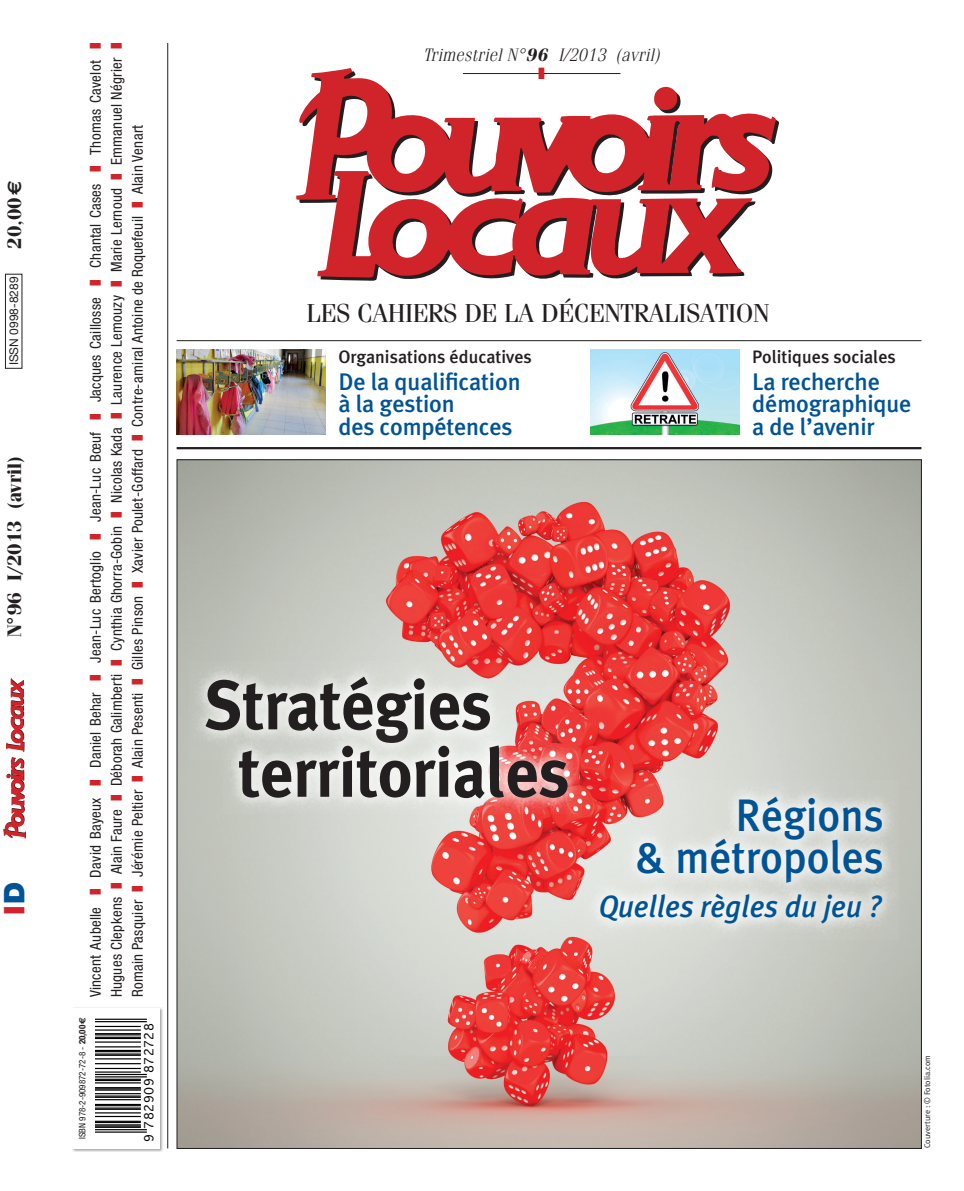
<style>
.page{position:relative;width:964px;height:1191px;background:#fff}
.page>*{position:absolute;margin:0;border:0;box-sizing:border-box;transform-origin:0 0}
.t1{font:700 69.3px/67.3px "Meta Plus";letter-spacing:-.005em;color:#231f20;scale:.95 1}
.t2{font:500 45.45px/42.3px "Meta Plus";color:#005495;text-align:right;scale:.95 1}
.t3{font:italic 500 30.9px "Meta Plus";color:#005495;scale:.95 1}
.t4{font:900 28.5px "Helvetica Neue LT Pro";color:#d1232a}
.t5{font:25.95px "Fenice";letter-spacing:-.02em;color:#231f20}
.t6{font:500 24px/22.5px "Meta Plus";letter-spacing:-.005em;color:#005495}
.t7{font:700 19.5px "Fenice IT Cby BT";color:#231f20}
.t8{font:500 18px "Meta Plus";color:#231f20}
.t9{font:italic 300 18px "Fenice";color:#231f20}
.t10{font:condensed 15px "Helvetica Neue LT Pro";letter-spacing:.02em;color:#231f20}
.t11{font:12px "Helvetica Neue LT Pro";color:#231f20}
.t12{font:12px "Geneva";letter-spacing:.035em;color:#000}
.t13{font:condensed 9px "Helvetica Neue LT Pro";color:#231f20}
.t14{font:8.25px "Meta Plus Normal";color:#231f20}
.s1{font-family:"Euro Sans"}
.s2{color:#005495}
.s3{font-weight:700}
.s4{font-family:"Euro Sans";font-weight:700;font-stretch:normal}
.s5{font-family:"Fenice IT Cby BT";font-weight:700}
</style>
<div class="page">
<svg style="left:320px;top:201px;width:435px;height:80px"></svg>
<svg style="left:296px;top:68px;width:479px;height:132px"></svg>
<svg style="left:317px;top:171px;width:435px;height:107px;fill:#d1232a"></svg>
<svg style="left:653px;top:86px;width:28px;height:28px"></svg>
<hr style="left:176px;top:447px;width:745px;height:2px;background:#231f20">
<hr style="left:176px;top:340px;width:745px;height:1px;background:#231f20">
<hr style="left:167px;top:43px;width:1px;height:1105px;background:#231f20">
<hr style="left:463px;top:73px;width:157px;height:1px;background:#231f20">
<svg style="left:3px;top:678px;width:23px;height:160px"></svg>
<div style="left:5px;top:274px;width:17px;height:95px;border:1px solid #231f20"></div>
<div style="left:72px;top:1007px;width:91px;height:144px;background:#231f20;opacity:.4"></div>
<div style="left:72px;top:1008px;width:87px;height:140px;background:#fff"></div>
<svg style="left:95px;top:1018px;width:52px;height:115px"></svg>
<hr style="left:95px;top:1131px;width:51px;height:1px;background:#000">
<hr style="left:95px;top:1129px;width:51px;height:1px;background:#000">
<hr style="left:95px;top:1126px;width:45px;height:1px;background:#000">
<hr style="left:95px;top:1125px;width:45px;height:1px;background:#000">
<hr style="left:95px;top:1124px;width:45px;height:1px;background:#000">
<hr style="left:95px;top:1121px;width:45px;height:2px;background:#000">
<hr style="left:95px;top:1120px;width:45px;height:1px;background:#000">
<hr style="left:95px;top:1115px;width:45px;height:2px;background:#000">
<hr style="left:95px;top:1112px;width:45px;height:1px;background:#000">
<hr style="left:95px;top:1108px;width:45px;height:1px;background:#000">
<hr style="left:95px;top:1107px;width:45px;height:1px;background:#000">
<hr style="left:95px;top:1105px;width:45px;height:1px;background:#000">
<hr style="left:95px;top:1103px;width:45px;height:2px;background:#000">
<hr style="left:95px;top:1099px;width:45px;height:1px;background:#000">
<hr style="left:95px;top:1096px;width:45px;height:1px;background:#000">
<hr style="left:95px;top:1095px;width:45px;height:1px;background:#000">
<hr style="left:95px;top:1093px;width:45px;height:1px;background:#000">
<hr style="left:95px;top:1089px;width:45px;height:1px;background:#000">
<hr style="left:95px;top:1088px;width:45px;height:1px;background:#000">
<hr style="left:95px;top:1087px;width:45px;height:1px;background:#000">
<hr style="left:95px;top:1082px;width:45px;height:1px;background:#000">
<hr style="left:95px;top:1079px;width:45px;height:2px;background:#000">
<hr style="left:95px;top:1078px;width:45px;height:1px;background:#000">
<hr style="left:95px;top:1076px;width:51px;height:1px;background:#000">
<hr style="left:95px;top:1073px;width:51px;height:2px;background:#000">
<hr style="left:95px;top:1071px;width:45px;height:1px;background:#000">
<hr style="left:95px;top:1067px;width:45px;height:2px;background:#000">
<hr style="left:95px;top:1063px;width:45px;height:1px;background:#000">
<hr style="left:95px;top:1058px;width:45px;height:1px;background:#000">
<hr style="left:95px;top:1054px;width:45px;height:1px;background:#000">
<hr style="left:95px;top:1053px;width:45px;height:1px;background:#000">
<hr style="left:95px;top:1051px;width:45px;height:1px;background:#000">
<hr style="left:95px;top:1049px;width:45px;height:2px;background:#000">
<hr style="left:95px;top:1046px;width:45px;height:1px;background:#000">
<hr style="left:95px;top:1041px;width:45px;height:1px;background:#000">
<hr style="left:95px;top:1037px;width:45px;height:2px;background:#000">
<hr style="left:95px;top:1036px;width:45px;height:1px;background:#000">
<hr style="left:95px;top:1034px;width:45px;height:1px;background:#000">
<hr style="left:95px;top:1033px;width:45px;height:1px;background:#000">
<hr style="left:95px;top:1029px;width:45px;height:1px;background:#000">
<hr style="left:95px;top:1025px;width:45px;height:2px;background:#000">
<hr style="left:95px;top:1021px;width:51px;height:1px;background:#000">
<hr style="left:95px;top:1018px;width:51px;height:1px;background:#000">
<img style="left:176px;top:350px;width:149px;height:85px">
<img style="left:590px;top:350px;width:149px;height:85px">
<img style="left:178px;top:461px;width:741px;height:685px">
<div style="left:190px;top:661px;width:314px;height:98px;background:#fff;opacity:.85"></div>
<div style="left:223px;top:729px;width:358px;height:85px;background:#fff;opacity:.85"></div>
<div style="left:621px;top:780px;width:277px;height:119px;background:#fff;opacity:.85"></div>
<div style="left:583px;top:878px;width:314px;height:62px;background:#fff;opacity:.85"></div>
<svg style="left:538px;top:68px;width:6px;height:11px"></svg>
<h3 class="t7" style="left:2px;top:249px;width:70px;rotate:-90deg">20,00<span class="s1">€</span></h3>
<p class="t11" style="left:7px;top:365px;width:90px;rotate:-90deg">ISSN 0998-8289</p>
<h3 class="t7" style="left:2px;top:637px;width:182px;rotate:-90deg">N°96 I/2013 (avril)</h3>
<h3 class="t4" style="left:-3px;top:914px;width:34px;rotate:-90deg">I<span class="s2">D</span></h3>
<p class="t10" style="left:108px;top:165px;width:109px;rotate:-90deg">Emmanuel Négrier</p>
<p class="t10" style="left:87px;top:155px;width:96px;rotate:-90deg">Thomas Cavelot</p>
<p class="t10" style="left:129px;top:194px;width:70px;rotate:-90deg">Alain Venart</p>
<p class="t10" style="left:87px;top:268px;width:86px;rotate:-90deg">Chantal Cases</p>
<p class="t10" style="left:108px;top:272px;width:85px;rotate:-90deg">Marie Lernoud</p>
<p class="t10" style="left:129px;top:427px;width:212px;rotate:-90deg">Contre-amiral Antoine de Roquefeuil</p>
<p class="t10" style="left:108px;top:404px;width:111px;rotate:-90deg">Laurence Lemouzy</p>
<p class="t10" style="left:87px;top:402px;width:107px;rotate:-90deg">Jacques Caillosse</p>
<p class="t10" style="left:108px;top:503px;width:77px;rotate:-90deg">Nicolas Kada</p>
<p class="t10" style="left:87px;top:522px;width:92px;rotate:-90deg">Jean-Luc Bœuf</p>
<p class="t10" style="left:129px;top:573px;width:125px;rotate:-90deg">Xavier Poulet-Goffard</p>
<p class="t10" style="left:108px;top:651px;width:126px;rotate:-90deg">Cynthia Ghorra-Gobin</p>
<p class="t10" style="left:87px;top:663px;width:113px;rotate:-90deg">Jean-Luc Bertoglio</p>
<p class="t10" style="left:129px;top:670px;width:76px;rotate:-90deg">Gilles Pinson</p>
<p class="t10" style="left:87px;top:768px;width:77px;rotate:-90deg">Daniel Behar</p>
<p class="t10" style="left:108px;top:786px;width:114px;rotate:-90deg">Déborah Galimberti</p>
<p class="t10" style="left:87px;top:877px;width:82px;rotate:-90deg">David Bayeux</p>
<p class="t10" style="left:108px;top:874px;width:66px;rotate:-90deg">Alain Faure</p>
<p class="t10" style="left:129px;top:767px;width:76px;rotate:-90deg">Alain Pesenti</p>
<p class="t10" style="left:129px;top:877px;width:89px;rotate:-90deg">Jérémie Peltier</p>
<p class="t10" style="left:87px;top:997px;width:92px;rotate:-90deg">Vincent Aubelle</p>
<p class="t10" style="left:108px;top:997px;width:102px;rotate:-90deg">Hugues Clepkens</p>
<p class="t10" style="left:129px;top:997px;width:99px;rotate:-90deg">Romain Pasquier</p>
<p class="t13" style="left:77px;top:1139px;width:123px;rotate:-90deg">ISBN 978-2-909872-72-8 - <span class="s3">20,00</span><span class="s4">€</span></p>
<p class="t12" style="left:141px;top:1141px;width:120px;rotate:-90deg">9 782909 872728</p>
<p class="t9" style="left:423px;top:44px;width:238px">Trimestriel N°<span class="s5">96</span> I/2013 (avril)</p>
<h3 class="t5" style="left:306px;top:298px;width:464px">LES CAHIERS DE LA DÉCENTRALISATION</h3>
<p class="t8" style="left:338px;top:346px;width:195px">Organisations éducatives</p>
<h3 class="t6" style="left:338px;top:370px;width:184px">De la qualification à la gestion<br>des compétences</h3>
<p class="t8" style="left:752px;top:346px;width:145px">Politiques sociales</p>
<h3 class="t6" style="left:752px;top:370px;width:161px">La recherche démographique a de l’avenir</h3>
<h1 class="t1" style="left:238px;top:671px;width:350px;text-indent:-34px">Stratégies territoriales</h1>
<h2 class="t2" style="left:635px;top:793px;width:263px">Régions<br>&amp; métropoles</h2>
<h3 class="t3" style="left:598px;top:888px;width:298px">Quelles règles du jeu ?</h3>
<p class="t14" style="left:922px;top:1148px;width:95px;rotate:-90deg">Couverture : © Fotolia.com</p>
</div>
